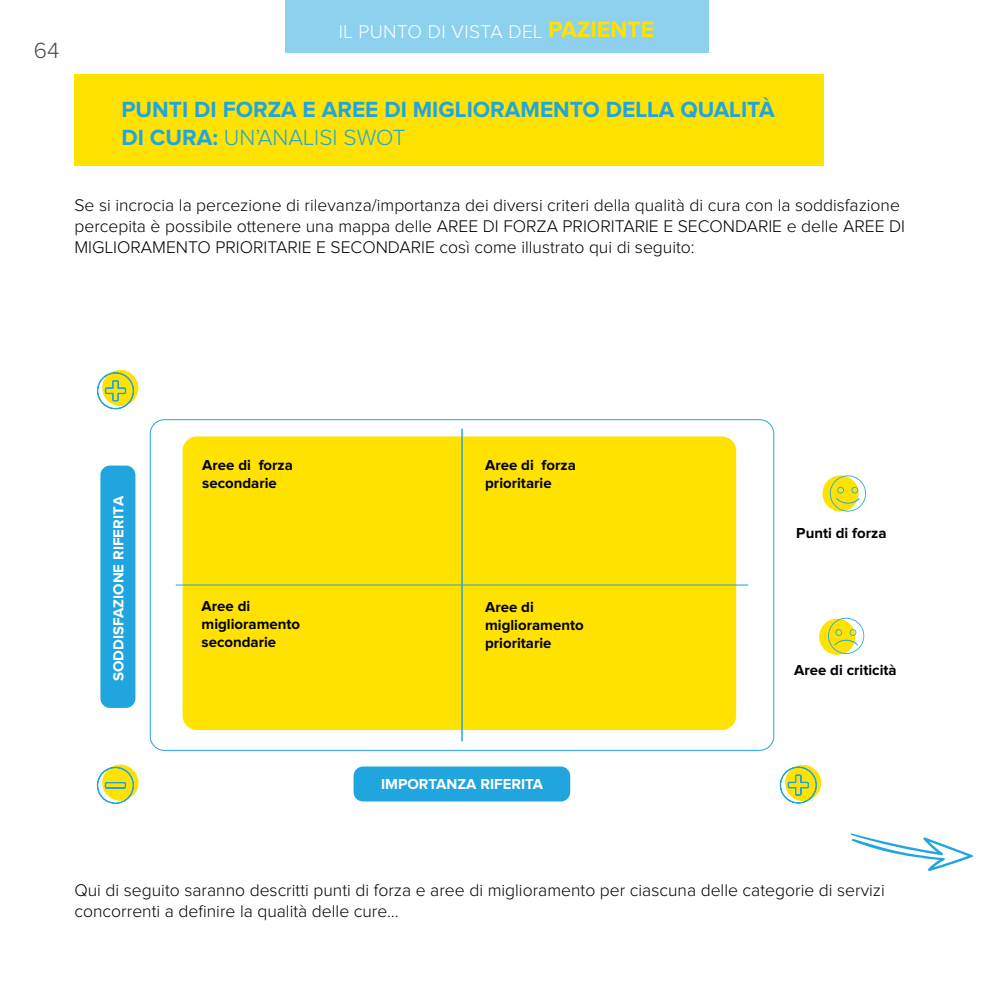
<style>
.page{position:relative;width:993px;height:993px;background:#fff}
.page>*{position:absolute;margin:0;border:0;box-sizing:border-box;transform-origin:0 0}
.t1{font:700 22.75px/27.3px "Proxima Nova";color:#20a5df}
.t2{font:300 22.75px "Proxima Nova";color:#4a4a49}
.t3{font:300 19.07px "Proxima Nova";letter-spacing:.02em;color:#fff}
.t4{font:300 17.5px/21px "Proxima Nova";color:#000}
.t5{font:700 15.05px/18px "Proxima Nova";color:#000}
.t6{font:700 15.05px "Proxima Nova";color:#fff}
.s1{font-weight:700;font-size:23.1px;color:#ffe200}
.s2{font-weight:300}
</style>
<div class="page">
<div style="left:74px;top:74px;width:749px;height:92px;background:#ffe200"></div>
<svg style="left:818px;top:618px;width:37px;height:36px"></svg>
<div style="left:182px;top:436px;width:554px;height:293px;background:#ffe200;border-radius:14px"></div>
<hr style="left:461px;top:428px;width:1px;height:313px;background:#20a5df">
<div style="left:353px;top:766px;width:217px;height:35px;background:#20a5df;border-radius:9px"></div>
<div style="left:100px;top:465px;width:35px;height:242px;background:#20a5df;border-radius:9px"></div>
<div style="left:102px;top:370px;width:36px;height:36px;background:#ffe200;border-radius:50%"></div>
<svg style="left:97px;top:372px;width:37px;height:37px"></svg>
<div style="left:102px;top:764px;width:36px;height:36px;background:#ffe200;border-radius:50%"></div>
<svg style="left:97px;top:766px;width:37px;height:37px"></svg>
<svg style="left:784px;top:764px;width:37px;height:36px"></svg>
<svg style="left:779px;top:766px;width:37px;height:37px"></svg>
<hr style="left:176px;top:584px;width:572px;height:1px;background:#20a5df">
<svg style="left:827px;top:617px;width:36px;height:36px"></svg>
<svg style="left:822px;top:475px;width:36px;height:36px"></svg>
<svg style="left:829px;top:475px;width:36px;height:36px"></svg>
<svg style="left:850px;top:833px;width:122px;height:38px"></svg>
<div style="left:285px;top:0;width:422px;height:52px;background:#8ed1ef"></div>
<h1 class="t2" style="left:34px;top:38px;width:27px">64</h1>
<p class="t3" style="left:338px;top:21px;width:317px">IL PUNTO DI VISTA DEL <span class="s1">PAZIENTE</span></p>
<h1 class="t1" style="left:121px;top:97px;width:654px">PUNTI DI FORZA E AREE DI MIGLIORAMENTO DELLA QUALITÀ<br>DI CURA: <span class="s2">UN’ANALISI SWOT</span></h1>
<p class="t4" style="left:74px;top:195px;width:831px">Se si incrocia la percezione di rilevanza/importanza dei diversi criteri della qualità di cura con la soddisfazione percepita è possibile ottenere una mappa delle AREE DI FORZA PRIORITARIE E SECONDARIE e delle AREE DI<br>MIGLIORAMENTO PRIORITARIE E SECONDARIE così come illustrato qui di seguito:</p>
<p class="t6" style="left:110px;top:681px;width:187px;rotate:-90deg">SODDISFAZIONE RIFERITA</p>
<p class="t5" style="left:202px;top:456px;width:92px">Aree di forza secondarie</p>
<p class="t5" style="left:485px;top:456px;width:92px">Aree di forza prioritarie</p>
<p class="t5" style="left:201px;top:597px;width:100px">Aree di miglioramento secondarie</p>
<p class="t5" style="left:485px;top:598px;width:100px">Aree di miglioramento prioritarie</p>
<p class="t6" style="left:381px;top:775px;width:163px">IMPORTANZA RIFERITA</p>
<p class="t5" style="left:796px;top:523px;width:92px">Punti di forza</p>
<p class="t5" style="left:793px;top:661px;width:104px">Aree di criticità</p>
<p class="t4" style="left:74px;top:880px;width:811px">Qui di seguito saranno descritti punti di forza e aree di miglioramento per ciascuna delle categorie di servizi concorrenti a definire la qualità delle cure…</p>
</div>
